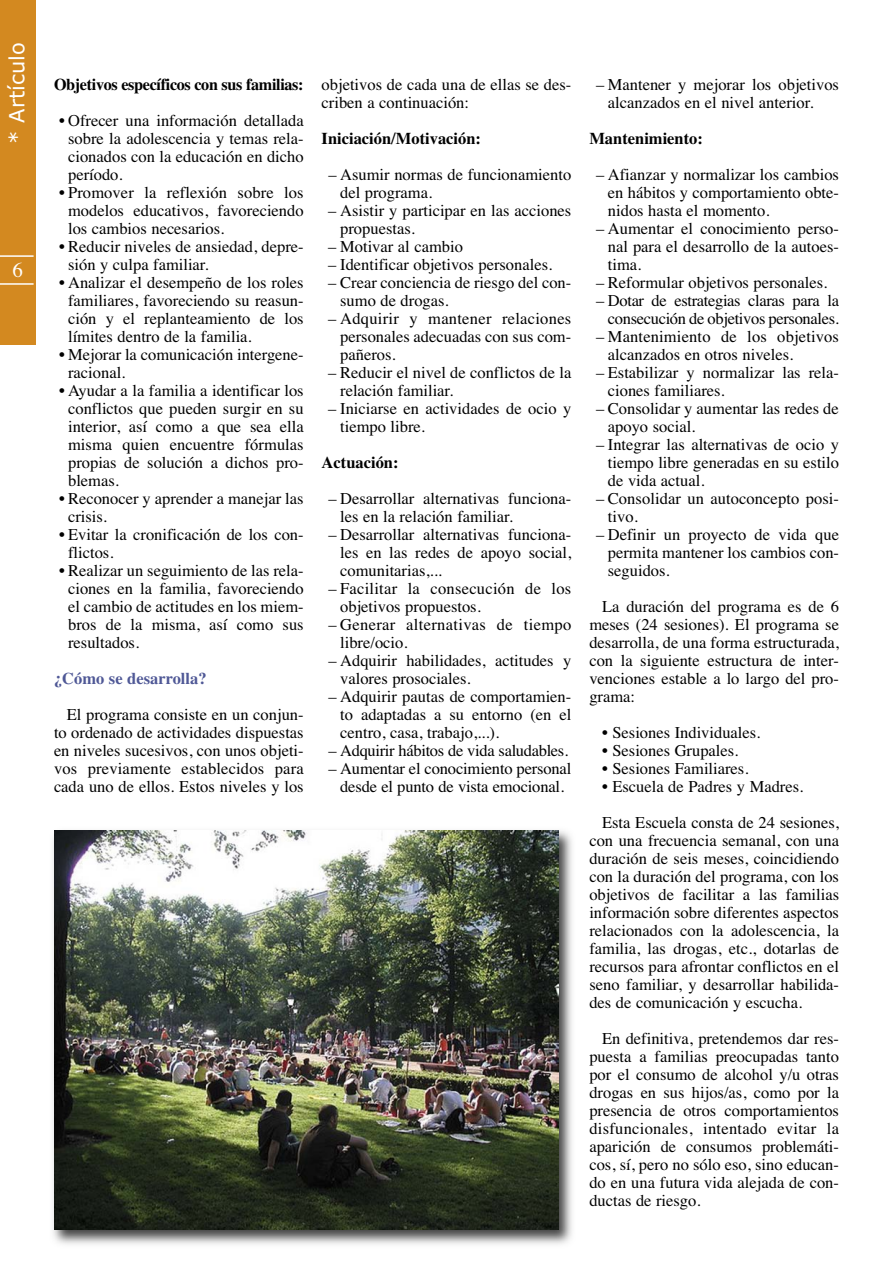
<style>
.page{position:relative;width:893px;height:1263px;background:#fff}
.page>*{position:absolute;margin:0;border:0;box-sizing:border-box;transform-origin:0 0}
.t1{font:21px "Verdana";color:#fff}
.t2{font:21px "Times";color:#fff}
.t3{font:16.5px/18px "Times";color:#000}
.t4{font:16.5px/18px "Times";letter-spacing:-.02em;color:#000;text-align:right}
.t5{font:700 16.5px "Times";color:#000}
.t6{font:16.5px/18px "Times";letter-spacing:.02em;color:#000}
.t7{font:700 16.5px "Times";letter-spacing:-.02em;color:#000}
.t8{font:700 16.5px "Times";color:#4f5896}
</style>
<div class="page">
<img style="left:53px;top:830px;width:519px;height:415px">
<img style="left:54px;top:830px;width:504px;height:399px">
<div style="left:0;top:0;width:36px;height:344px;background:#d38920"></div>
<hr style="left:0;top:255px;width:34px;height:2px;background:#fff">
<hr style="left:0;top:283px;width:34px;height:2px;background:#fff">
<p class="t1" style="left:9px;top:144px;width:103px;rotate:-90deg">* Artículo</p>
<p class="t2" style="left:13px;top:262px;width:12px">6</p>
<p class="t7" style="left:54px;top:78px;width:251px">Objetivos específicos con sus familias:</p>
<p class="t3" style="left:68px;top:113px;width:237px;text-align:justify;text-indent:-9px">• Ofrecer una información detallada sobre la adolescencia y temas rela&shy;cionados con la educación en dicho período.</p>
<p class="t3" style="left:68px;top:185px;width:237px;text-align:justify;text-indent:-9px">• Promover la reflexión sobre los modelos educativos, favoreciendo los cambios necesarios.</p>
<p class="t3" style="left:68px;top:239px;width:237px;text-indent:-9px">• Reducir niveles de ansiedad, depre&shy;sión y culpa familiar.</p>
<p class="t3" style="left:68px;top:275px;width:237px;text-align:justify;text-indent:-9px">• Analizar el desempeño de los roles familiares, favoreciendo su reasun&shy;ción y el replanteamiento de los límites dentro de la familia.</p>
<p class="t3" style="left:68px;top:347px;width:237px;text-indent:-9px">• Mejorar la comunicación intergene&shy;racional.</p>
<p class="t3" style="left:68px;top:383px;width:237px;text-align:justify;text-indent:-9px">• Ayudar a la familia a identificar los conflictos que pueden surgir en su interior, así como a que sea ella misma quien encuentre fórmulas propias de solución a dichos pro&shy;blemas.</p>
<p class="t3" style="left:68px;top:491px;width:237px;text-indent:-9px">• Reconocer y aprender a manejar las crisis.</p>
<p class="t3" style="left:68px;top:527px;width:237px;text-indent:-9px">• Evitar la cronificación de los con&shy;flictos.</p>
<p class="t3" style="left:68px;top:563px;width:237px;text-align:justify;text-indent:-9px">• Realizar un seguimiento de las rela&shy;ciones en la familia, favoreciendo el cambio de actitudes en los miem&shy;bros de la misma, así como sus resultados.</p>
<p class="t8" style="left:54px;top:673px;width:154px">¿Cómo se desarrolla?</p>
<p class="t3" style="left:54px;top:707px;width:251px;text-align:justify;text-indent:13px">El programa consiste en un conjun&shy;to ordenado de actividades dispuestas en niveles sucesivos, con unos objeti&shy;vos previamente establecidos para cada uno de ellos. Estos niveles y los</p>
<p class="t3" style="left:322px;top:77px;width:251px">objetivos de cada una de ellas se des&shy;criben a continuación:</p>
<p class="t5" style="left:322px;top:133px;width:161px">Iniciación/Motivación:</p>
<p class="t3" style="left:340px;top:167px;width:233px;text-indent:-12px">– Asumir normas de funcionamiento del programa.</p>
<p class="t3" style="left:340px;top:203px;width:233px;text-indent:-12px">– Asistir y participar en las acciones propuestas.</p>
<p class="t3" style="left:328px;top:239px;width:136px">– Motivar al cambio</p>
<p class="t3" style="left:328px;top:257px;width:225px">– Identificar objetivos personales.</p>
<p class="t3" style="left:340px;top:275px;width:233px;text-indent:-12px">– Crear conciencia de riesgo del con&shy;sumo de drogas.</p>
<p class="t3" style="left:340px;top:311px;width:233px;text-align:justify;text-indent:-12px">– Adquirir y mantener relaciones personales adecuadas con sus com&shy;pañeros.</p>
<p class="t3" style="left:340px;top:365px;width:233px;text-indent:-12px">– Reducir el nivel de conflictos de la relación familiar.</p>
<p class="t3" style="left:340px;top:401px;width:233px;text-indent:-12px">– Iniciarse en actividades de ocio y tiempo libre.</p>
<p class="t5" style="left:322px;top:456px;width:78px">Actuación:</p>
<p class="t3" style="left:340px;top:491px;width:233px;text-indent:-12px">– Desarrollar alternativas funciona&shy;les en la relación familiar.</p>
<p class="t3" style="left:340px;top:527px;width:233px;text-align:justify;text-indent:-12px">– Desarrollar alternativas funciona&shy;les en las redes de apoyo social, comunitarias,...</p>
<p class="t3" style="left:340px;top:581px;width:233px;text-indent:-12px">– Facilitar la consecución de los objetivos propuestos.</p>
<p class="t6" style="left:340px;top:617px;width:233px;text-indent:-12px">– Generar alternativas de tiempo libre/ocio.</p>
<p class="t3" style="left:340px;top:653px;width:233px;text-indent:-12px">– Adquirir habilidades, actitudes y valores prosociales.</p>
<p class="t3" style="left:340px;top:689px;width:233px;text-align:justify;text-indent:-12px">– Adquirir pautas de comportamien&shy;to adaptadas a su entorno (en el centro, casa, trabajo,...).</p>
<p class="t4" style="left:328px;top:743px;width:241px">– Adquirir hábitos de vida saludables.</p>
<p class="t3" style="left:328px;top:761px;width:244px;text-align:center">– Aumentar el conocimiento personal desde el punto de vista emocional.</p>
<p class="t3" style="left:608px;top:77px;width:233px;text-indent:-12px">– Mantener y mejorar los objetivos alcanzados en el nivel anterior.</p>
<p class="t5" style="left:589px;top:133px;width:115px">Mantenimiento:</p>
<p class="t3" style="left:608px;top:167px;width:233px;text-align:justify;text-indent:-12px">– Afianzar y normalizar los cambios en hábitos y comportamiento obte&shy;nidos hasta el momento.</p>
<p class="t3" style="left:608px;top:221px;width:233px;text-align:justify;text-indent:-12px">– Aumentar el conocimiento perso&shy;nal para el desarrollo de la autoes&shy;tima.</p>
<p class="t3" style="left:596px;top:275px;width:233px">– Reformular objetivos personales.</p>
<p class="t4" style="left:596px;top:293px;width:244px">– Dotar de estrategias claras para la consecución de objetivos personales.</p>
<p class="t3" style="left:608px;top:329px;width:233px;text-indent:-12px">– Mantenimiento de los objetivos alcanzados en otros niveles.</p>
<p class="t3" style="left:608px;top:365px;width:233px;text-indent:-12px">– Estabilizar y normalizar las rela&shy;ciones familiares.</p>
<p class="t3" style="left:608px;top:401px;width:232px;text-indent:-12px">– Consolidar y aumentar las redes de apoyo social.</p>
<p class="t3" style="left:608px;top:437px;width:233px;text-align:justify;text-indent:-12px">– Integrar las alternativas de ocio y tiempo libre generadas en su estilo de vida actual.</p>
<p class="t3" style="left:608px;top:491px;width:233px;text-indent:-12px">– Consolidar un autoconcepto posi&shy;tivo.</p>
<p class="t3" style="left:608px;top:527px;width:233px;text-align:justify;text-indent:-12px">– Definir un proyecto de vida que permita mantener los cambios con&shy;seguidos.</p>
<p class="t3" style="left:589px;top:599px;width:251px;text-align:justify;text-indent:13px">La duración del programa es de 6 meses (24 sesiones). El programa se desarrolla, de una forma estructurada, con la siguiente estructura de inter&shy;venciones estable a lo largo del pro&shy;grama:</p>
<p class="t3" style="left:602px;top:725px;width:160px">• Sesiones Individuales.</p>
<p class="t3" style="left:602px;top:743px;width:138px">• Sesiones Grupales.</p>
<p class="t3" style="left:602px;top:761px;width:148px">• Sesiones Familiares.</p>
<p class="t3" style="left:602px;top:770px;width:238px;line-height:36px">• Escuela de Padres y Madres.<br>Esta Escuela consta de 24 sesiones,</p>
<p class="t3" style="left:589px;top:833px;width:251px;text-align:justify">con una frecuencia semanal, con una duración de seis meses, coincidiendo con la duración del programa, con los objetivos de facilitar a las familias información sobre diferentes aspectos relacionados con la adolescencia, la familia, las drogas, etc., dotarlas de recursos para afrontar conflictos en el seno familiar, y desarrollar habilida&shy;des de comunicación y escucha.</p>
<p class="t3" style="left:589px;top:1031px;width:251px;text-align:justify;text-indent:13px">En definitiva, pretendemos dar res&shy;puesta a familias preocupadas tanto por el consumo de alcohol y/u otras drogas en sus hijos/as, como por la presencia de otros comportamientos disfuncionales, intentado evitar la aparición de consumos problemáti&shy;cos, sí, pero no sólo eso, sino educan&shy;do en una futura vida alejada de con&shy;ductas de riesgo.</p>
</div>
